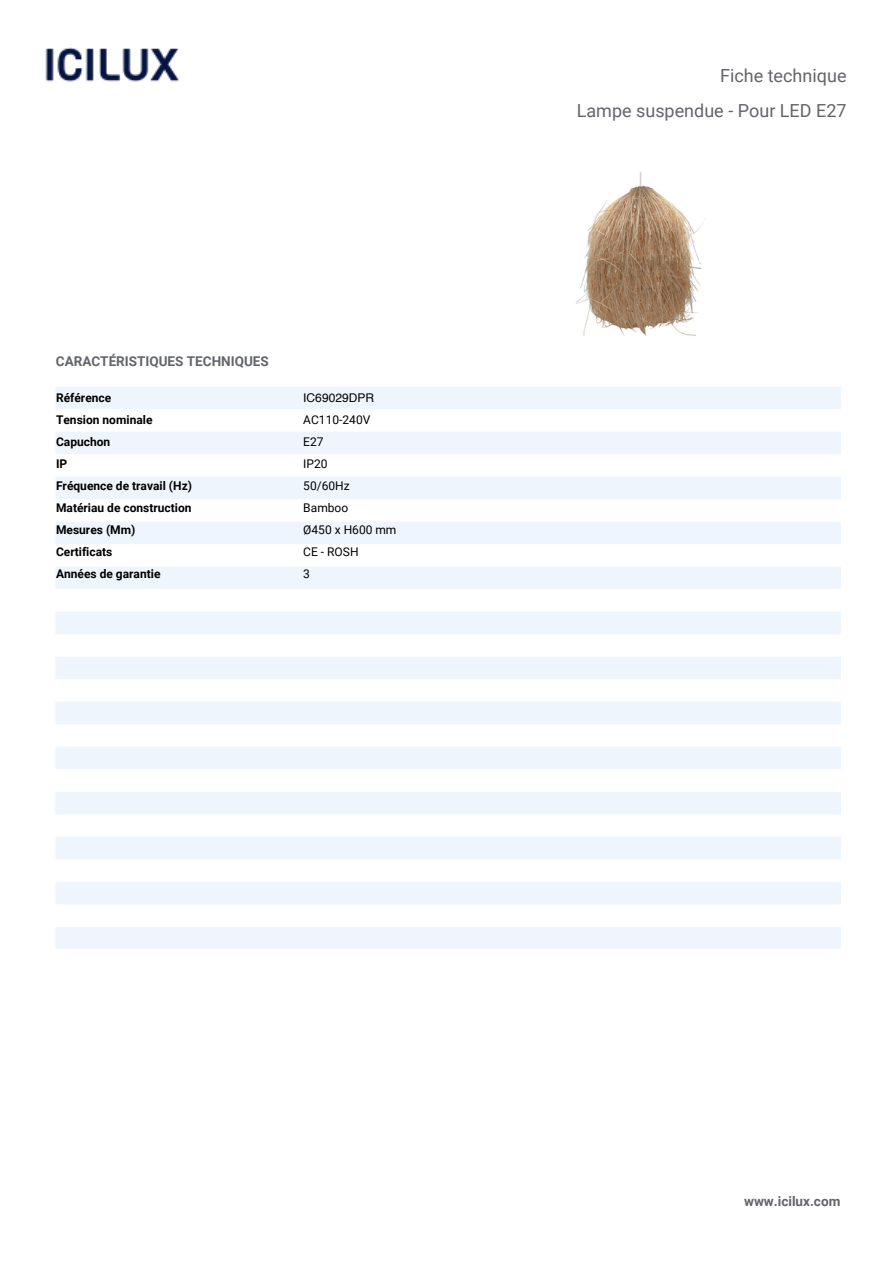
<style>
.page{position:relative;width:894px;height:1264px;background:#fff}
.page>*{position:absolute;margin:0;border:0;box-sizing:border-box;transform-origin:0 0}
.t1{font:18px/34.8px "Roboto";color:#63656a;text-align:right}
.t2{font:700 13.5px "Roboto";color:#63656a}
.t3{font:700 12px/22px "Roboto";color:#000}
.t4{font:12px "Roboto";color:#000}
.t5{font:12px "Helvetica";color:#000}
</style>
<div class="page">
<svg style="left:55px;top:387px;width:785px;height:561px;fill:#eef5fc"></svg>
<img style="left:45px;top:47px;width:135px;height:35px">
<img style="left:575px;top:172px;width:130px;height:164px">
<h2 class="t2" style="left:56px;top:353px;width:214px">CARACTÉRISTIQUES TECHNIQUES</h2>
<h4 class="t3" style="left:56px;top:387px;width:137px">Référence<br>Tension nominale<br>Capuchon<br>IP<br>Fréquence de travail (Hz)<br>Matériau de construction<br>Mesures (Mm)<br>Certificats<br>Années de garantie</h4>
<h4 class="t5" style="left:303px;top:393px;width:72px">IC69029DPR</h4>
<p class="t4" style="left:303px;top:413px;width:69px">AC110-240V</p>
<p class="t4" style="left:303px;top:435px;width:22px">E27</p>
<p class="t4" style="left:303px;top:457px;width:26px">IP20</p>
<p class="t4" style="left:303px;top:479px;width:48px">50/60Hz</p>
<p class="t4" style="left:303px;top:501px;width:46px">Bamboo</p>
<p class="t4" style="left:303px;top:523px;width:95px">Ø450 x H600 mm</p>
<p class="t4" style="left:303px;top:545px;width:57px">CE - ROSH</p>
<p class="t4" style="left:303px;top:567px;width:8px">3</p>
<h1 class="t1" style="left:576px;top:59px;width:271px">Fiche technique<br>Lampe suspendue - Pour LED E27</h1>
<h3 class="t2" style="left:743px;top:1193px;width:98px">www.icilux.com</h3>
</div>
